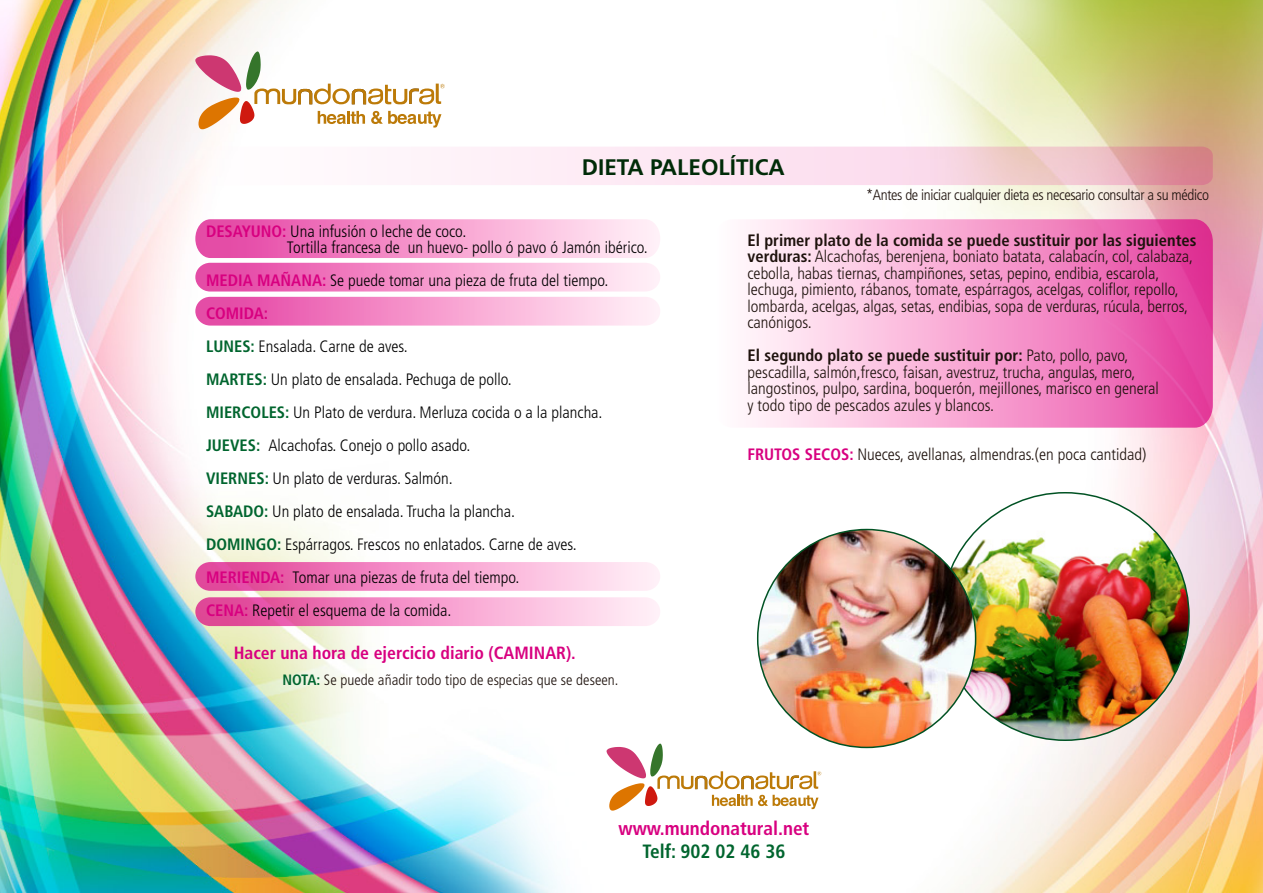
<style>
.page{position:relative;width:1263px;height:893px;background:#fff}
.page>*{position:absolute;margin:0;border:0;box-sizing:border-box;transform-origin:0 0}
.t1{font:700 22.5px "Frutiger";color:#002b08}
.t2{font:700 condensed 19.2px "Frutiger";color:#d80080}
.t3{font:700 condensed 19.2px "Frutiger";color:#00652e}
.t4{font:700 condensed 17.7px "Frutiger";color:#d80080}
.t5{font:300 condensed 16.5px/16.5px "Frutiger";color:#1e120d}
.t6{font:300 condensed 16.5px/33px "Frutiger";color:#010001}
.t7{font:300 condensed 15px "Frutiger";letter-spacing:-.025em;color:#1e120d}
.t8{font:300 condensed 15px "Frutiger";letter-spacing:.005em;color:#1e120d}
.s1{font-weight:700;color:#d80080}
.s2{font-weight:700;color:#00652e}
.s3{font-weight:700}
</style>
<div class="page">
<img style="left:0;top:0;width:1263px;height:893px">
<svg style="left:195px;top:51px;width:250px;height:78px"></svg>
<svg style="left:195px;top:147px;width:1018px;height:38px"></svg>
<svg style="left:606px;top:743px;width:215px;height:68px"></svg>
<svg style="left:195px;top:219px;width:465px;height:107px;background:#f5a4d2"></svg>
<svg style="left:195px;top:562px;width:465px;height:29px;background:#f39aca"></svg>
<svg style="left:195px;top:597px;width:465px;height:29px;background:#f29ac9"></svg>
<svg style="left:714px;top:219px;width:499px;height:209px;background:#f5a3d1"></svg>
<img style="left:941px;top:493px;width:248px;height:247px;border-radius:124px">
<img style="left:758px;top:529px;width:217px;height:218px;border-radius:109px">
<h1 class="t1" style="left:582px;top:154px;width:204px">DIETA PALEOLÍTICA</h1>
<p class="t7" style="left:866px;top:186px;width:344px">*Antes de iniciar cualquier dieta es necesario consultar a su médico</p>
<p class="t6" style="left:287px;top:223px;width:363px;line-height:16.5px;text-indent:-81px"><span class="s1">DESAYUNO:</span> Una infusión o leche de coco.<br>Tortilla francesa de un huevo- pollo ó pavo ó Jamón ibérico.</p>
<p class="t6" style="left:206px;top:264px;width:404px"><span class="s1">MEDIA MAÑANA:</span> Se puede tomar una pieza de fruta del tiempo.<br><span class="s1">COMIDA:<br></span><span class="s2">LUNES:</span> Ensalada. Carne de aves.<br><span class="s2">MARTES:</span> Un plato de ensalada. Pechuga de pollo.<br><span class="s2">MIERCOLES:</span> Un Plato de verdura. Merluza cocida o a la plancha.<br><span class="s2">JUEVES:</span> Alcachofas. Conejo o pollo asado.<br><span class="s2">VIERNES:</span> Un plato de verduras. Salmón.<br><span class="s2">SABADO:</span> Un plato de ensalada. Trucha la plancha.<br><span class="s2">DOMINGO:</span> Espárragos. Frescos no enlatados. Carne de aves.<br><span class="s1">MERIENDA:</span> Tomar una piezas de fruta del tiempo.<br><span class="s1">CENA:</span> Repetir el esquema de la comida.</p>
<p class="t4" style="left:234px;top:643px;width:344px">Hacer una hora de ejercicio diario (CAMINAR).</p>
<p class="t8" style="left:282px;top:672px;width:338px"><span class="s2">NOTA:</span> Se puede añadir todo tipo de especias que se deseen.</p>
<p class="t5" style="left:747px;top:232px;width:450px"><span class="s3">El primer plato de la comida se puede sustituir por las siguientes verduras:</span> Alcachofas, berenjena, boniato batata, calabacín, col, calabaza, cebolla, habas tiernas, champiñones, setas, pepino, endibia, escarola, lechuga, pimiento, rábanos, tomate, espárragos, acelgas, coliflor, repollo, lombarda, acelgas, algas, setas, endibias, sopa de verduras, rúcula, berros, canónigos.</p>
<p class="t5" style="left:747px;top:348px;width:413px"><span class="s3">El segundo plato se puede sustituir por:</span> Pato, pollo, pavo, pescadilla, salmón,fresco, faisan, avestruz, trucha, angulas, mero, langostinos, pulpo, sardina, boquerón, mejillones, marisco en general y todo tipo de pescados azules y blancos.</p>
<p class="t5" style="left:747px;top:447px;width:400px"><span class="s1">FRUTOS SECOS:</span> Nueces, avellanas, almendras.(en poca cantidad)</p>
<p class="t2" style="left:618px;top:817px;width:192px">www.mundonatural.net</p>
<p class="t3" style="left:642px;top:840px;width:144px">Telf: 902 02 46 36</p>
</div>
